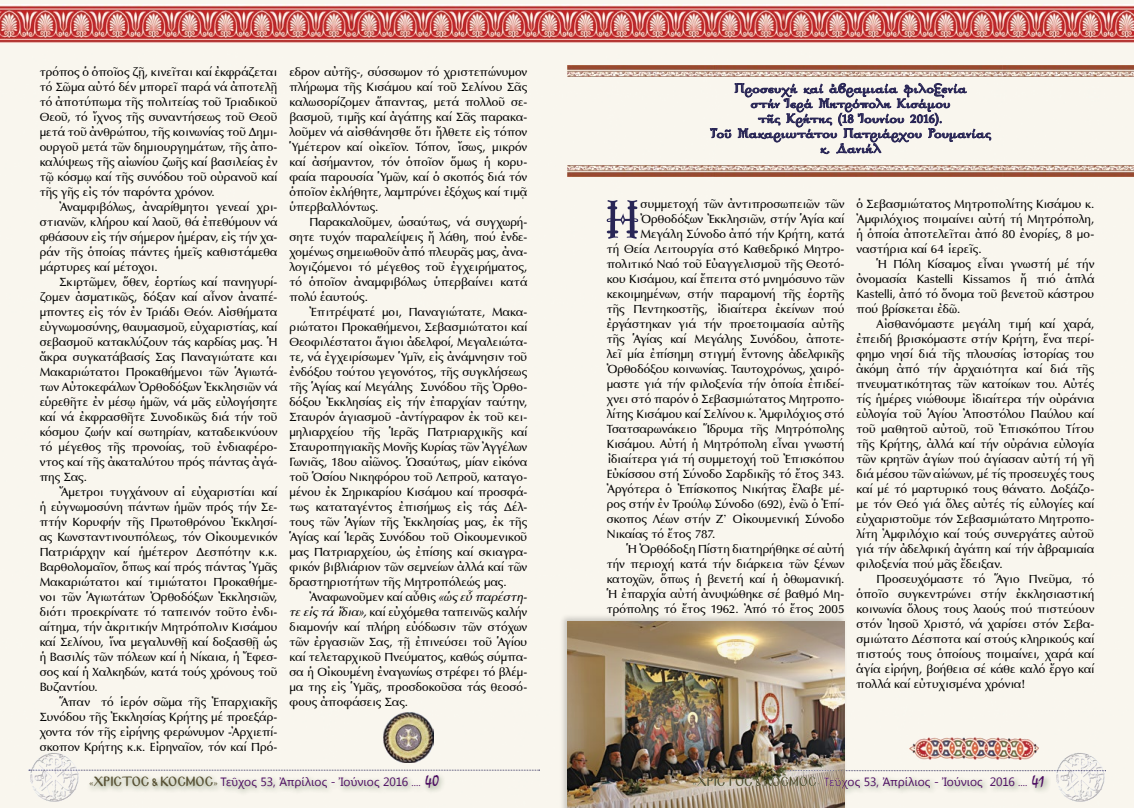
<style>
.page{position:relative;width:1134px;height:808px;background:#f9f6ee}
.page>*{position:absolute;margin:0;border:0;box-sizing:border-box;transform-origin:0 0}
.t1{font:50px "Mg Agia Sofia UC Normal";color:#292656}
.t2{font:700 14px/15px "Genesis";letter-spacing:.015em;color:#292656;text-align:center}
.t3{font:12px/15px "SK Optima Pol Uni W";letter-spacing:.005em;color:#000;text-align:justify}
.t4{font:12px "Segoe UI";color:#4d0c62}
.s1{font-family:"SK Optima Pol Uni W Italic"}
.s2{font-family:"Minion Pro";font-size:10px;color:#585134}
.s3{font-family:"Mg Byzantine UC Pol Normal";font-size:11.7px;color:#585134}
.s4{font-family:"Minion Pro";font-size:10px}
.s5{font-family:"Mistral";font-size:16px}
</style>
<div class="page">
<img style="left:0;top:4px;width:1134px;height:38px">
<svg style="left:710px;top:64px;width:281px;height:124px;background:#dbd8d8"></svg>
<img style="left:567px;top:165px;width:567px;height:12px">
<img style="left:568px;top:65px;width:566px;height:12px">
<div style="left:559px;top:613px;width:289px;height:195px;background:#000;opacity:.2"></div>
<img style="left:567px;top:621px;width:277px;height:187px">
<img style="left:383px;top:713px;width:50px;height:50px">
<img style="left:904px;top:733px;width:140px;height:30px">
<p class="t3" style="left:40px;top:65px;width:239px">τρόπος ὁ ὁποῖος ζῇ, κινεῖται καί ἐκφράζεται τό Σῶμα αὐτό δέν μπορεῖ παρά νά ἀποτελῇ τό ἀποτύπωμα τῆς πολιτείας τοῦ Τριαδικοῦ Θεοῦ, τό ἴχνος τῆς συναντήσεως τοῦ Θεοῦ μετά τοῦ ἀνθρώπου, τῆς κοινωνίας τοῦ Δημι&shy;ουργοῦ μετά τῶν δημιουργημάτων, τῆς ἀπο&shy;καλύψεως τῆς αἰωνίου ζωῆς καί βασιλείας ἐν τῷ κόσμῳ καί τῆς συνόδου τοῦ οὐρανοῦ καί τῆς γῆς εἰς τόν παρόντα χρόνον.</p>
<p class="t3" style="left:40px;top:200px;width:239px;text-indent:20px">Ἀναμφιβόλως, ἀναρίθμητοι γενεαί χρι&shy;στιανῶν, κλήρου καί λαοῦ, θά ἐπεθύμουν νά φθάσουν εἰς τήν σήμερον ἡμέραν, εἰς τήν χα&shy;ράν τῆς ὁποίας πάντες ἡμεῖς καθιστάμεθα μάρτυρες καί μέτοχοι.</p>
<p class="t3" style="left:40px;top:275px;width:239px;text-indent:20px">Σκιρτῶμεν, ὅθεν, ἑορτίως καί πανηγυρί&shy;ζομεν ἀσματικῶς, δόξαν καί αἶνον ἀναπέ&shy;μποντες εἰς τόν ἐν Τριάδι Θεόν. Αἰσθήματα εὐγνωμοσύνης, θαυμασμοῦ, εὐχαριστίας, καί σεβασμοῦ κατακλύζουν τάς καρδίας μας. Ἡ ἄκρα συγκατάβασίς Σας Παναγιώτατε και Μακαριώτατοι Προκαθήμενοι τῶν Ἁγιωτά&shy;των Αὐτοκεφάλων Ὀρθοδόξων Ἐκκλησιῶν νά εὑρεθῆτε ἐν μέσῳ ἡμῶν, νά μᾶς εὐλογήσητε καί νά ἐκφρασθῆτε Συνοδικῶς διά τήν τοῦ κόσμου ζωήν καί σωτηρίαν, καταδεικνύουν τό μέγεθος τῆς προνοίας, τοῦ ἐνδιαφέρο&shy;ντος καί τῆς ἀκαταλύτου πρός πάντας ἀγά&shy;πης Σας.</p>
<p class="t3" style="left:40px;top:485px;width:239px;text-indent:20px">Ἄμετροι τυγχάνουν αἱ εὐχαριστίαι καί ἡ εὐγνωμοσύνη πάντων ἡμῶν πρός τήν Σε&shy;πτήν Κορυφήν τῆς Πρωτοθρόνου Ἐκκλησί&shy;ας Κωνσταντινουπόλεως, τόν Οἰκουμενικόν Πατριάρχην καί ἡμέτερον Δεσπότην κ.κ.<br>Βαρθολομαῖον, ὅπως καί πρός πάντας Ὑμᾶς Μακαριώτατοι καί τιμιώτατοι Προκαθήμε&shy;νοι τῶν Ἁγιωτάτων Ὀρθοδόξων Ἐκκλησιῶν, διότι προεκρίνατε τό ταπεινόν τοῦτο ἐνδι&shy;αίτημα, τήν ἀκριτικήν Μητρόπολιν Κισάμου καί Σελίνου, ἵνα μεγαλυνθῇ καί δοξασθῇ ὡς ἡ Βασιλίς τῶν πόλεων καί ἡ Νίκαια, ἡ Ἔφεσ&shy;σος καί ἡ Χαλκηδών, κατά τούς χρόνους τοῦ Βυζαντίου.</p>
<p class="t3" style="left:40px;top:695px;width:239px;text-indent:20px">Ἅπαν τό ἱερόν σῶμα τῆς Ἐπαρχιακῆς Συνόδου τῆς Ἐκκλησίας Κρήτης μέ προεξάρ&shy;χοντα τόν τῆς εἰρήνης φερώνυμον -Ἀρχιεπί&shy;σκοπον Κρήτης κ.κ. Εἰρηναῖον, τόν καί Πρό-</p>
<p class="t3" style="left:289px;top:65px;width:239px">εδρον αὐτῆς-, σύσσωμον τό χριστεπώνυμον πλήρωμα τῆς Κισάμου καί τοῦ Σελίνου Σᾶς καλωσορίζομεν ἅπαντας, μετά πολλοῦ σε&shy;βασμοῦ, τιμῆς καί ἀγάπης καί Σᾶς παρακα&shy;λοῦμεν νά αἰσθάνησθε ὅτι ἤλθετε εἰς τόπον Ὑμέτερον καί οἰκεῖον. Τόπον, ἴσως, μικρόν καί ἀσήμαντον, τόν ὁποῖον ὅμως ἡ κορυ&shy;φαία παρουσία Ὑμῶν, καί ὁ σκοπός διά τόν ὁποῖον ἐκλήθητε, λαμπρύνει ἐξόχως καί τιμᾷ ὑπερβαλλόντως.</p>
<p class="t3" style="left:289px;top:215px;width:239px;text-indent:20px">Παρακαλοῦμεν, ὡσαύτως, νά συγχωρή&shy;σητε τυχόν παραλείψεις ἤ λάθη, πού ἐνδε&shy;χομένως σημειωθοῦν ἀπό πλευρᾶς μας, ἀνα&shy;λογιζόμενοι τό μέγεθος τοῦ ἐγχειρήματος, τό ὁποῖον ἀναμφιβόλως ὑπερβαίνει κατά πολύ ἑαυτούς.</p>
<p class="t3" style="left:289px;top:305px;width:239px;text-indent:20px">Ἐπιτρέψατέ μοι, Παναγιώτατε, Μακα&shy;ριώτατοι Προκαθήμενοι, Σεβασμιώτατοι καί Θεοφιλέστατοι ἅγιοι ἀδελφοί, Μεγαλειώτα&shy;τε, νά ἐγχειρίσωμεν Ὑμῖν, εἰς ἀνάμνησιν τοῦ ἐνδόξου τούτου γεγονότος, τῆς συγκλήσεως τῆς Ἁγίας καί Μεγάλης Συνόδου τῆς Ὀρθο&shy;δόξου Ἐκκλησίας εἰς τήν ἐπαρχίαν ταύτην, Σταυρόν ἁγιασμοῦ -ἀντίγραφον ἐκ τοῦ κει&shy;μηλιαρχείου τῆς Ἱερᾶς Πατριαρχικῆς καί Σταυροπηγιακῆς Μονῆς Κυρίας τῶν Ἀγγέλων Γωνιᾶς, 18ου αἰῶνος. Ὡσαύτως, μίαν εἰκόνα τοῦ Ὁσίου Νικηφόρου τοῦ Λεπροῦ, καταγο&shy;μένου ἐκ Σηρικαρίου Κισάμου καί προσφά&shy;τως καταταγέντος ἐπισήμως εἰς τάς Δέλ&shy;τους τῶν Ἁγίων τῆς Ἐκκλησίας μας, ἐκ τῆς Ἁγίας καί Ἱερᾶς Συνόδου τοῦ Οἰκουμενικοῦ μας Πατριαρχείου, ὡς ἐπίσης καί σκιαγρα&shy;φικόν βιβλιάριον τῶν σεμνείων ἀλλά καί τῶν δραστηριοτήτων τῆς Μητροπόλεώς μας.</p>
<p class="t3" style="left:289px;top:590px;width:239px;text-indent:20px">Ἀναφωνοῦμεν καί αὖθις <span class="s1">«ὡς εὖ παρέστη&shy;τε εἰς τά ἴδια»,</span> καί εὐχόμεθα ταπεινῶς καλήν διαμονήν καί πλήρη εὐόδωσιν τῶν στόχων τῶν ἐργασιῶν Σας, τῇ ἐπινεύσει τοῦ Ἁγίου καί τελεταρχικοῦ Πνεύματος, καθώς σύμπα&shy;σα ἡ Οἰκουμένη ἐναγωνίως στρέφει τό βλέμ&shy;μα της εἰς Ὑμᾶς, προσδοκοῦσα τάς θεοσό&shy;φους ἀποφάσεις Σας.</p>
<p class="t2" style="left:710px;top:82px;width:282px">Προσευχή καί ἀβραμιαία φιλοξενία<br>στήν Ἱερά Μητρόπολη Κισάμου<br>τῆς Κρήτης (18 Ἰουνίου 2016).<br>Τοῦ Μακαριωτάτου Πατριάρχου Ρουμανίας κ. Δανιήλ</p>
<h1 class="t1" style="left:607px;top:198px;width:35px">Η</h1>
<p class="t3" style="left:641px;top:196px;width:205px">συμμετοχή τῶν ἀντιπροσωπειῶν τῶν</p>
<p class="t3" style="left:641px;top:211px;width:205px">Ὀρθοδόξων Ἐκκλησιῶν, στήν Ἁγία καί</p>
<p class="t3" style="left:641px;top:226px;width:205px">Μεγάλη Σύνοδο ἀπό τήν Κρήτη, κατά</p>
<p class="t3" style="left:607px;top:241px;width:239px">τή Θεία Λειτουργία στό Καθεδρικό Μητρο-</p>
<p class="t3" style="left:607px;top:256px;width:239px">πολιτικό Ναό τοῦ Εὐαγγελισμοῦ τῆς Θεοτό-</p>
<p class="t3" style="left:607px;top:271px;width:239px">κου Κισάμου, καί ἔπειτα στό μνημόσυνο τῶν</p>
<p class="t3" style="left:607px;top:286px;width:239px">κεκοιμημένων, στήν παραμονή τῆς ἑορτῆς</p>
<p class="t3" style="left:607px;top:301px;width:239px">τῆς Πεντηκοστῆς, ἰδιαίτερα ἐκείνων πού</p>
<p class="t3" style="left:607px;top:316px;width:239px">ἐργάστηκαν γιά τήν προετοιμασία αὐτῆς</p>
<p class="t3" style="left:607px;top:331px;width:239px">τῆς Ἁγίας καί Μεγάλης Συνόδου, ἀποτε-</p>
<p class="t3" style="left:607px;top:346px;width:239px">λεῖ μία ἐπίσημη στιγμή ἔντονης ἀδελφικῆς</p>
<p class="t3" style="left:607px;top:361px;width:239px">Ὀρθοδόξου κοινωνίας. Ταυτοχρόνως, χαιρό-</p>
<p class="t3" style="left:607px;top:376px;width:239px">μαστε γιά τήν φιλοξενία τήν ὁποία ἐπιδεί-</p>
<p class="t3" style="left:607px;top:391px;width:239px">χνει στό παρόν ὁ Σεβασμιώτατος Μητροπο-</p>
<p class="t3" style="left:607px;top:406px;width:239px">λίτης Κισάμου καί Σελίνου κ. Ἀμφιλόχιος στό</p>
<p class="t3" style="left:607px;top:421px;width:239px">Τσατσαρωνάκειο Ἵδρυμα τῆς Μητρόπολης</p>
<p class="t3" style="left:607px;top:436px;width:239px">Κισάμου. Αὐτή ἡ Μητρόπολη εἶναι γνωστή</p>
<p class="t3" style="left:607px;top:451px;width:239px">ἰδιαίτερα γιά τή συμμετοχή τοῦ Ἐπισκόπου</p>
<p class="t3" style="left:607px;top:466px;width:239px">Εὐκίσσου στή Σύνοδο Σαρδικῆς τό ἔτος 343.</p>
<p class="t3" style="left:607px;top:481px;width:239px">Ἀργότερα ὁ Ἐπίσκοπος Νικήτας ἔλαβε μέ-</p>
<p class="t3" style="left:607px;top:496px;width:239px">ρος στήν ἐν Τρούλῳ Σύνοδο (692), ἐνῶ ὁ Ἐπί-</p>
<p class="t3" style="left:607px;top:511px;width:239px">σκοπος Λέων στήν Ζ' Οἰκουμενική Σύνοδο</p>
<p class="t3" style="left:607px;top:526px;width:110px">Νικαίας τό ἔτος 787.</p>
<p class="t3" style="left:626px;top:541px;width:219px">Ἡ Ὀρθόδοξη Πίστη διατηρήθηκε σέ αὐτή</p>
<p class="t3" style="left:607px;top:556px;width:239px">τήν περιοχή κατά τήν διάρκεια τῶν ξένων</p>
<p class="t3" style="left:607px;top:571px;width:239px">κατοχῶν, ὅπως ἡ βενετή καί ἡ ὀθωμανική.</p>
<p class="t3" style="left:607px;top:586px;width:239px">Ἡ ἐπαρχία αὐτή ἀνυψώθηκε σέ βαθμό Μη-</p>
<p class="t3" style="left:607px;top:601px;width:239px">τρόπολης τό ἔτος 1962. Ἀπό τό ἔτος 2005</p>
<p class="t3" style="left:856px;top:196px;width:239px">ὁ Σεβασμιώτατος Μητροπολίτης Κισάμου κ.<br>Ἀμφιλόχιος ποιμαίνει αὐτή τή Μητρόπολη, ἡ ὁποία ἀποτελεῖται ἀπό 80 ἐνορίες, 8 μο&shy;ναστήρια καί 64 ἱερεῖς.</p>
<p class="t3" style="left:856px;top:256px;width:239px;text-indent:20px">Ἡ Πόλη Κίσαμος εἶναι γνωστή μέ τήν ὀνομασία Kastelli Kissamos ἤ πιό ἁπλά Kastelli, ἀπό τό ὄνομα τοῦ βενετοῦ κάστρου πού βρίσκεται ἐδῶ.</p>
<p class="t3" style="left:856px;top:316px;width:239px;text-indent:20px">Αἰσθανόμαστε μεγάλη τιμή καί χαρά, ἐπειδή βρισκόμαστε στήν Κρήτη, ἕνα περί&shy;φημο νησί διά τῆς πλουσίας ἱστορίας του ἀκόμη ἀπό τήν ἀρχαιότητα καί διά τῆς πνευματικότητας τῶν κατοίκων του. Αὐτές τίς ἡμέρες νιώθουμε ἰδιαίτερα τήν οὐράνια εὐλογία τοῦ Ἁγίου Ἀποστόλου Παύλου καί τοῦ μαθητοῦ αὐτοῦ, τοῦ Ἐπισκόπου Τίτου τῆς Κρήτης, ἀλλά καί τήν οὐράνια εὐλογία τῶν κρητῶν ἁγίων πού ἁγίασαν αὐτή τή γῆ διά μέσου τῶν αἰώνων, μέ τίς προσευχές τους καί μέ τό μαρτυρικό τους θάνατο. Δοξάζο&shy;με τόν Θεό γιά ὅλες αὐτές τίς εὐλογίες καί εὐχαριστοῦμε τόν Σεβασμιώτατο Μητροπο&shy;λίτη Ἀμφιλόχιο καί τούς συνεργάτες αὐτοῦ γιά τήν ἀδελφική ἀγάπη καί τήν ἀβραμιαία φιλοξενία πού μᾶς ἔδειξαν.</p>
<p class="t3" style="left:856px;top:571px;width:239px;text-indent:20px">Προσευχόμαστε τό Ἅγιο Πνεῦμα, τό ὁποῖο συγκεντρώνει στήν ἐκκλησιαστική κοινωνία ὅλους τους λαούς πού πιστεύουν στόν Ἰησοῦ Χριστό, νά χαρίσει στόν Σεβα&shy;σμιώτατο Δέσποτα καί στούς κληρικούς καί πιστούς τους ὁποίους ποιμαίνει, χαρά καί ἁγία εἰρήνη, βοήθεια σέ κάθε καλό ἔργο καί πολλά καί εὐτυχισμένα χρόνια!</p>
<p class="t4" style="left:89px;top:773px;width:352px"><span class="s2">«</span><span class="s3">ΧΡΙΣΤΟΣ &amp; ΚΟΣΜΟΣ</span><span class="s2">»</span> Τεῦχος 53, Ἀπρίλιος - Ἰούνιος 2016 <span class="s4">....</span> <span class="s5">40</span></p>
<p class="t4" style="left:692px;top:773px;width:354px"><span class="s2">«</span><span class="s3">ΧΡΙΣΤΟΣ &amp; ΚΟΣΜΟΣ</span><span class="s2">»</span> Τεῦχος 53, Ἀπρίλιος - Ἰούνιος 2016 <span class="s4">....</span> <span class="s5">41</span></p>
</div>
